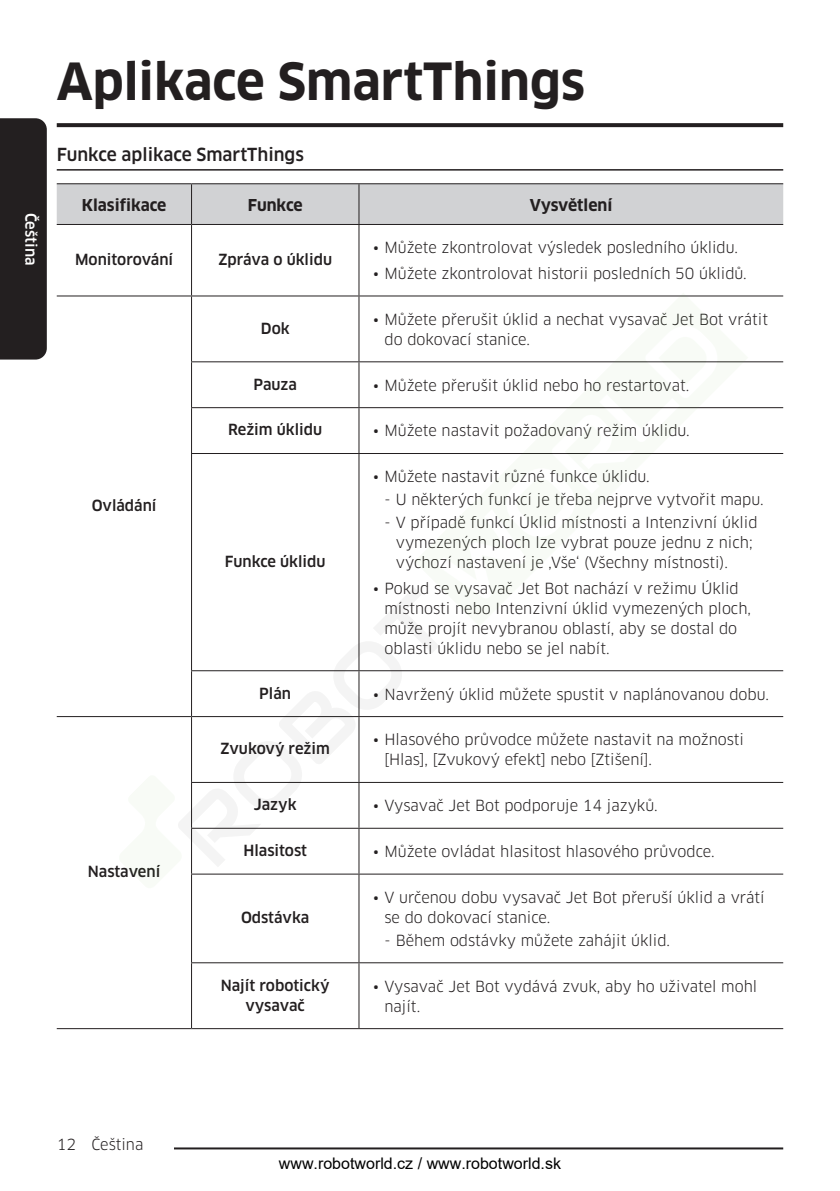
<style>
.page{position:relative;width:840px;height:1191px;background:#fff}
.page>*{position:absolute;margin:0;border:0;box-sizing:border-box;transform-origin:0 0}
.t1{font:700 50px "Samsung Clan Pro";color:#231f20}
.t2{font:500 17.6px "Samsung Clan Pro";color:#231f20}
.t3{font:16px "Arial";color:#000}
.t4{font:700 16px "Samsung Clan Pro";color:#231f20}
.t5{font:15px/20px "Samsung Clan Pro";color:#231f20}
.t6{font:500 15px/20px "Samsung Clan Pro";color:#231f20;text-align:center}
.t7{font:500 15px "Samsung Clan Pro";color:#fff}
</style>
<div class="page">
<div style="left:0;top:118px;width:47px;height:241px;background:#231f20"></div>
<hr style="left:159px;top:1147px;width:623px;height:2px;background:#231f20">
<div style="left:91px;top:1136px;width:82px;height:18px;background:#fff"></div>
<svg style="left:57px;top:123px;width:725px;height:4px;background:#2a2728"></svg>
<hr style="left:57px;top:169px;width:725px;height:2px;background:#231f20">
<div style="left:57px;top:184px;width:725px;height:40px;background:#d1d2d4"></div>
<hr style="left:57px;top:183px;width:134px;height:1px;background:#231f20">
<hr style="left:191px;top:183px;width:168px;height:1px;background:#231f20">
<hr style="left:191px;top:184px;width:1px;height:40px;background:#231f20">
<hr style="left:359px;top:183px;width:423px;height:1px;background:#231f20">
<hr style="left:358px;top:184px;width:1px;height:40px;background:#231f20">
<hr style="left:57px;top:224px;width:134px;height:1px;background:#231f20">
<hr style="left:191px;top:224px;width:168px;height:1px;background:#231f20">
<hr style="left:191px;top:225px;width:1px;height:70px;background:#231f20">
<hr style="left:359px;top:224px;width:423px;height:1px;background:#231f20">
<hr style="left:358px;top:225px;width:1px;height:70px;background:#231f20">
<hr style="left:57px;top:295px;width:134px;height:1px;background:#231f20">
<hr style="left:191px;top:295px;width:168px;height:1px;background:#231f20">
<hr style="left:191px;top:296px;width:1px;height:65px;background:#231f20">
<hr style="left:359px;top:295px;width:423px;height:1px;background:#231f20">
<hr style="left:358px;top:296px;width:1px;height:65px;background:#231f20">
<hr style="left:359px;top:361px;width:423px;height:1px;background:#231f20">
<hr style="left:359px;top:407px;width:423px;height:1px;background:#231f20">
<hr style="left:359px;top:453px;width:423px;height:1px;background:#231f20">
<hr style="left:359px;top:670px;width:423px;height:1px;background:#231f20">
<hr style="left:57px;top:716px;width:134px;height:1px;background:#231f20">
<hr style="left:359px;top:716px;width:423px;height:1px;background:#231f20">
<hr style="left:359px;top:782px;width:423px;height:1px;background:#231f20">
<hr style="left:359px;top:827px;width:423px;height:1px;background:#231f20">
<hr style="left:191px;top:874px;width:1px;height:88px;background:#231f20">
<hr style="left:359px;top:873px;width:423px;height:1px;background:#231f20">
<hr style="left:358px;top:874px;width:1px;height:88px;background:#231f20">
<hr style="left:191px;top:962px;width:168px;height:1px;background:#231f20">
<hr style="left:191px;top:963px;width:1px;height:65px;background:#231f20">
<hr style="left:359px;top:962px;width:423px;height:1px;background:#231f20">
<hr style="left:358px;top:963px;width:1px;height:65px;background:#231f20">
<hr style="left:57px;top:1028px;width:134px;height:1px;background:#231f20">
<hr style="left:191px;top:1028px;width:168px;height:1px;background:#231f20">
<hr style="left:359px;top:1028px;width:423px;height:1px;background:#231f20">
<svg style="left:414px;top:295px;width:333px;height:114px"></svg>
<svg style="left:92px;top:316px;width:635px;height:575px"></svg>
<p class="t7" style="left:40px;top:213px;width:54px;rotate:90deg">Čeština</p>
<h1 class="t1" style="left:57px;top:53px;width:530px">Aplikace SmartThings</h1>
<p class="t2" style="left:57px;top:144px;width:248px">Funkce aplikace SmartThings</p>
<p class="t4" style="left:82px;top:196px;width:86px">Klasifikace</p>
<p class="t4" style="left:248px;top:196px;width:56px">Funkce</p>
<p class="t4" style="left:529px;top:196px;width:84px">Vysvětlení</p>
<p class="t6" style="left:75px;top:250px;width:100px">Monitorování</p>
<p class="t6" style="left:218px;top:250px;width:115px">Zpráva o úklidu</p>
<p class="t5" style="left:373px;top:238px;width:366px">• Můžete zkontrolovat výsledek posledního úklidu.</p>
<p class="t5" style="left:373px;top:263px;width:375px">• Můžete zkontrolovat historii posledních 50 úklidů.</p>
<p class="t6" style="left:92px;top:496px;width:66px">Ovládání</p>
<p class="t6" style="left:88px;top:862px;width:74px">Nastavení</p>
<p class="t6" style="left:261px;top:318px;width:30px">Dok</p>
<p class="t5" style="left:384px;top:309px;width:385px;text-indent:-11px">• Můžete přerušit úklid a nechat vysavač Jet Bot vrátit do dokovací stanice.</p>
<p class="t6" style="left:253px;top:374px;width:45px">Pauza</p>
<p class="t5" style="left:373px;top:375px;width:317px">• Můžete přerušit úklid nebo ho restartovat.</p>
<p class="t6" style="left:228px;top:420px;width:95px">Režim úklidu</p>
<p class="t5" style="left:373px;top:421px;width:318px">• Můžete nastavit požadovaný režim úklidu.</p>
<p class="t6" style="left:225px;top:551px;width:102px">Funkce úklidu</p>
<p class="t5" style="left:373px;top:467px;width:278px">• Můžete nastavit různé funkce úklidu.</p>
<p class="t5" style="left:384px;top:489px;width:380px">- U některých funkcí je třeba nejprve vytvořit mapu.</p>
<p class="t5" style="left:395px;top:512px;width:363px;text-indent:-11px">- V případě funkcí Úklid místnosti a Intenzivní úklid vymezených ploch lze vybrat pouze jednu z nich; výchozí nastavení je ‚Vše‘ (Všechny místnosti).</p>
<p class="t5" style="left:384px;top:578px;width:368px;text-indent:-11px">• Pokud se vysavač Jet Bot nachází v režimu Úklid místnosti nebo Intenzivní úklid vymezených ploch, může projít nevybranou oblastí, aby se dostal do oblasti úklidu nebo se jel nabít.</p>
<p class="t6" style="left:259px;top:683px;width:33px">Plán</p>
<p class="t5" style="left:373px;top:684px;width:397px">• Navržený úklid můžete spustit v naplánovanou dobu.</p>
<p class="t6" style="left:220px;top:739px;width:111px">Zvukový režim</p>
<p class="t5" style="left:384px;top:730px;width:361px;text-indent:-11px">• Hlasového průvodce můžete nastavit na možnosti [Hlas], [Zvukový efekt] nebo [Ztišení].</p>
<p class="t6" style="left:253px;top:795px;width:44px">Jazyk</p>
<p class="t5" style="left:373px;top:795px;width:286px">• Vysavač Jet Bot podporuje 14 jazyků.</p>
<p class="t6" style="left:243px;top:840px;width:65px">Hlasitost</p>
<p class="t5" style="left:373px;top:841px;width:343px">• Můžete ovládat hlasitost hlasového průvodce.</p>
<p class="t6" style="left:241px;top:908px;width:70px">Odstávka</p>
<p class="t5" style="left:384px;top:887px;width:381px;text-indent:-11px">• V určenou dobu vysavač Jet Bot přeruší úklid a vrátí se do dokovací stanice.</p>
<p class="t5" style="left:384px;top:930px;width:287px">- Během odstávky můžete zahájit úklid.</p>
<p class="t6" style="left:220px;top:975px;width:110px">Najít robotický vysavač</p>
<p class="t5" style="left:384px;top:976px;width:374px;text-indent:-11px">• Vysavač Jet Bot vydává zvuk, aby ho uživatel mohl najít.</p>
<p class="t5" style="left:57px;top:1134px;width:88px">12 Čeština</p>
<p class="t3" style="left:279px;top:1152px;width:283px">www.robotworld.cz / www.robotworld.sk</p>
</div>
